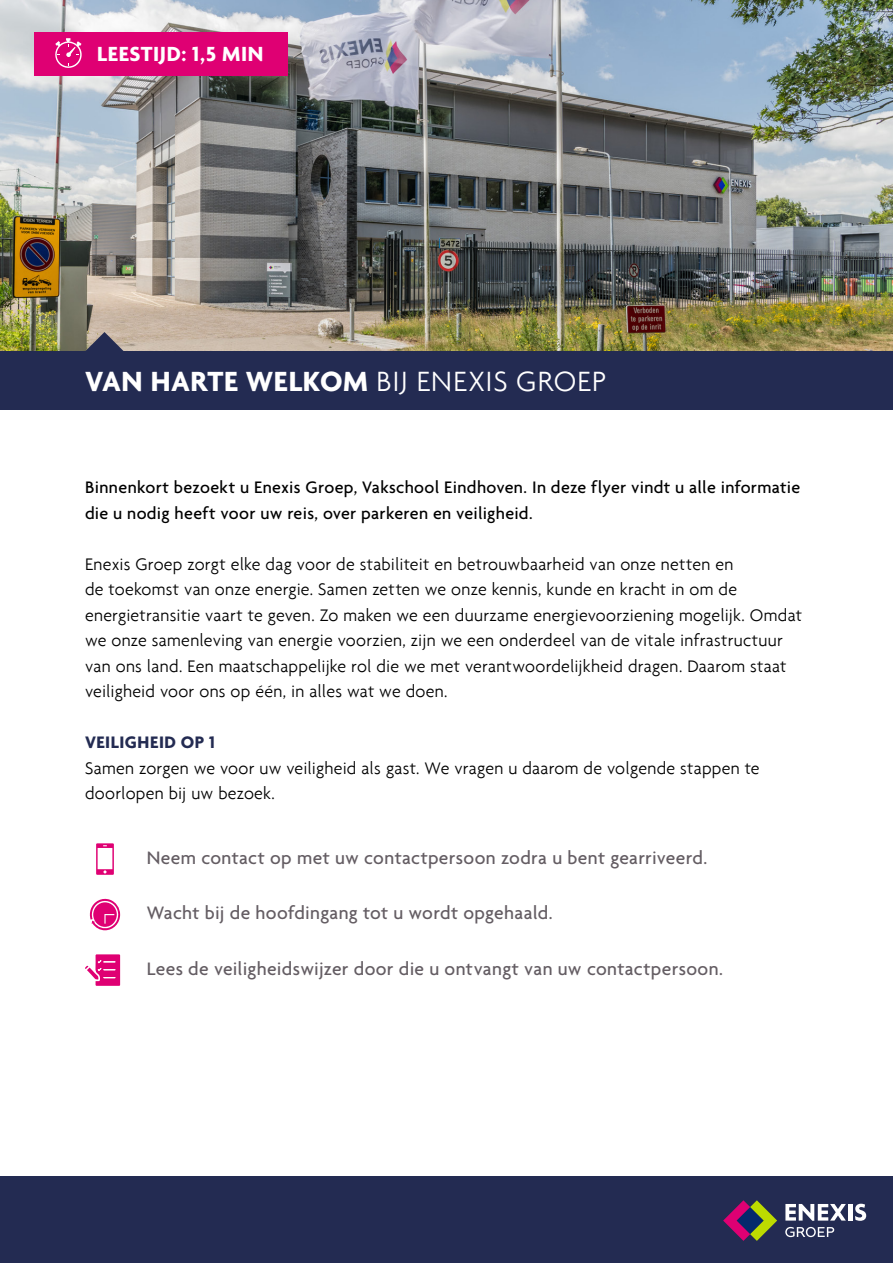
<style>
.page{position:relative;width:893px;height:1263px;background:#fff}
.page>*{position:absolute;margin:0;border:0;box-sizing:border-box;transform-origin:0 0}
.t1{font:700 30px "Agenda";letter-spacing:.02em;color:#fff}
.t2{font:700 22.05px "Agenda";letter-spacing:.03em;color:#fff}
.t3{font:500 19.5px "Agenda";letter-spacing:.015em;color:#645d63}
.t4{font:300 18px/25.5px "Agenda";letter-spacing:.015em;color:#000}
.t5{font:500 18px/25.5px "Agenda";letter-spacing:.015em;color:#000}
.t6{font:700 18px "Agenda";letter-spacing:.035em;color:#232b52}
.s1{font-weight:300}
</style>
<div class="page">
<img style="left:0;top:0;width:893px;height:351px">
<div style="left:0;top:351px;width:893px;height:59px;background:#232b52"></div>
<svg style="left:85px;top:332px;width:39px;height:19px"></svg>
<div style="left:34px;top:32px;width:254px;height:43px;background:#df0073"></div>
<svg style="left:55px;top:38px;width:27px;height:30px"></svg>
<div style="left:0;top:1177px;width:893px;height:86px;background:#232b52"></div>
<svg style="left:785px;top:1227px;width:49px;height:10px"></svg>
<svg style="left:723px;top:1200px;width:54px;height:41px"></svg>
<hr style="left:848px;top:1204px;width:4px;height:16px;background:#fff">
<svg style="left:855px;top:1204px;width:11px;height:17px"></svg>
<svg style="left:785px;top:1204px;width:61px;height:17px"></svg>
<svg style="left:85px;top:954px;width:35px;height:32px"></svg>
<svg style="left:90px;top:898px;width:30px;height:32px"></svg>
<svg style="left:96px;top:843px;width:18px;height:32px"></svg>
<p class="t2" style="left:97px;top:43px;width:168px">LEESTIJD: 1,5 MIN</p>
<h1 class="t1" style="left:85px;top:365px;width:522px">VAN HARTE WELKOM <span class="s1">BIJ ENEXIS GROEP</span></h1>
<p class="t5" style="left:85px;top:474px;width:717px">Binnenkort bezoekt u Enexis Groep, Vakschool Eindhoven. In deze flyer vindt u alle informatie die u nodig heeft voor uw reis, over parkeren en veiligheid.</p>
<p class="t4" style="left:85px;top:551px;width:718px">Enexis Groep zorgt elke dag voor de stabiliteit en betrouwbaarheid van onze netten en<br>de toekomst van onze energie. Samen zetten we onze kennis, kunde en kracht in om de energietransitie vaart te geven. Zo maken we een duurzame energievoorziening mogelijk. Omdat we onze samenleving van energie voorzien, zijn we een onderdeel van de vitale infrastructuur van ons land. Een maatschappelijke rol die we met verantwoordelijkheid dragen. Daarom staat veiligheid voor ons op één, in alles wat we doen.</p>
<p class="t6" style="left:85px;top:733px;width:131px">VEILIGHEID OP 1</p>
<p class="t4" style="left:85px;top:755px;width:676px">Samen zorgen we voor uw veiligheid als gast. We vragen u daarom de volgende stappen te doorlopen bij uw bezoek.</p>
<p class="t3" style="left:147px;top:845px;width:562px">Neem contact op met uw contactpersoon zodra u bent gearriveerd.</p>
<p class="t3" style="left:147px;top:901px;width:408px">Wacht bij de hoofdingang tot u wordt opgehaald.</p>
<p class="t3" style="left:147px;top:956px;width:578px">Lees de veiligheidswijzer door die u ontvangt van uw contactpersoon.</p>
</div>
